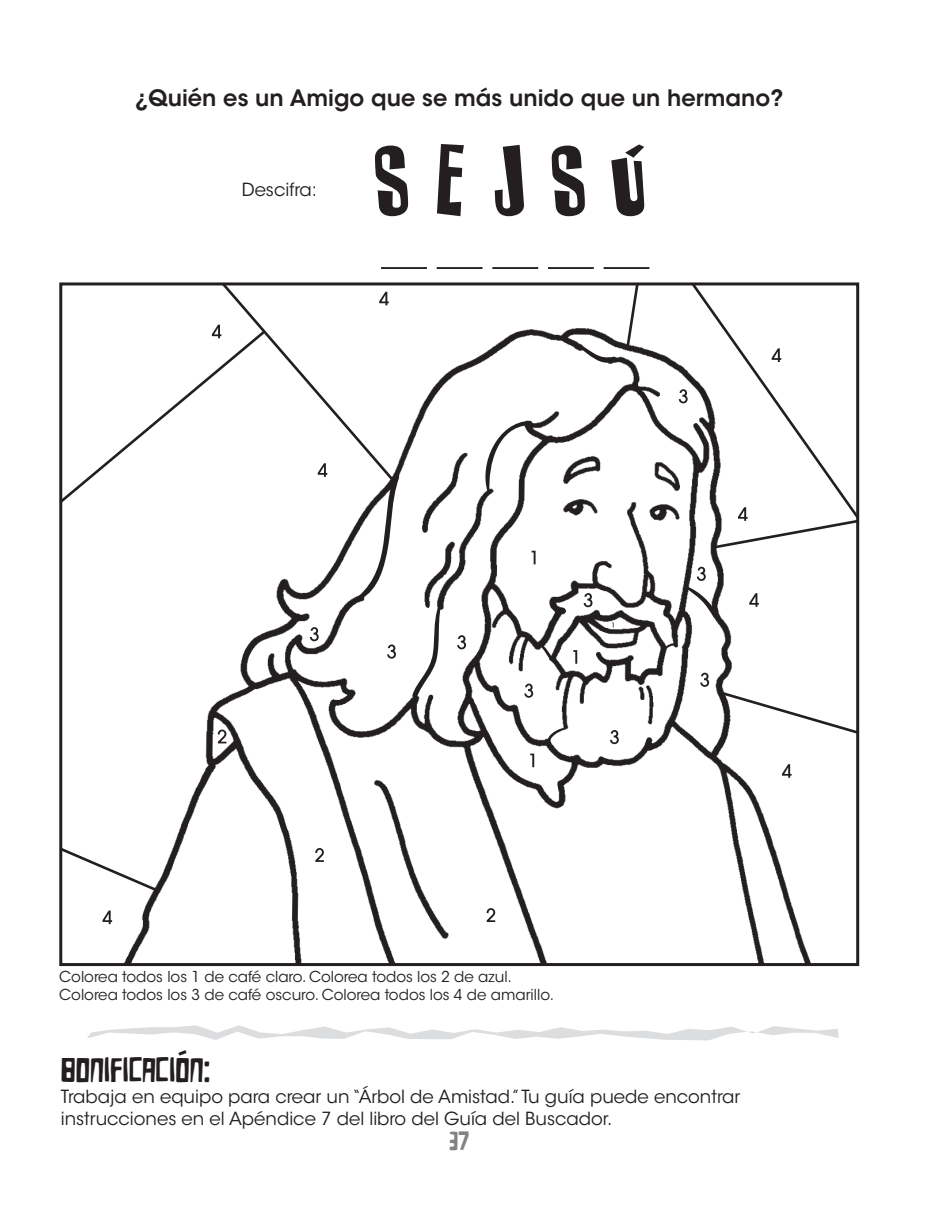
<style>
.page{position:relative;width:932px;height:1215px;background:#fff}
.page>*{position:absolute;margin:0;border:0;box-sizing:border-box;transform-origin:0 0}
.t1{font:30px "DK Die Bruecke";color:#231f20}
.t2{font:600 22.5px "ITC Avant Garde Std";color:#231f20}
.t3{font:22.5px "DK Die Bruecke";color:#808285}
.t4{font:18px/21.6px "ITC Avant Garde Std";color:#231f20}
.t5{font:15px/18px "ITC Avant Garde Std";color:#231f20}
</style>
<div class="page">
<img style="left:109px;top:328px;width:702px;height:634px">
<svg style="left:530px;top:754px;width:4px;height:13px"></svg>
<svg style="left:573px;top:650px;width:4px;height:14px"></svg>
<svg style="left:531px;top:551px;width:4px;height:13px"></svg>
<svg style="left:218px;top:730px;width:8px;height:13px"></svg>
<svg style="left:315px;top:848px;width:9px;height:14px"></svg>
<svg style="left:486px;top:908px;width:9px;height:14px"></svg>
<svg style="left:387px;top:644px;width:9px;height:15px"></svg>
<svg style="left:524px;top:684px;width:9px;height:14px"></svg>
<svg style="left:610px;top:730px;width:9px;height:14px"></svg>
<svg style="left:583px;top:593px;width:9px;height:14px"></svg>
<svg style="left:457px;top:635px;width:9px;height:14px"></svg>
<svg style="left:310px;top:627px;width:9px;height:14px"></svg>
<svg style="left:700px;top:673px;width:9px;height:14px"></svg>
<svg style="left:102px;top:910px;width:10px;height:14px"></svg>
<svg style="left:749px;top:593px;width:9px;height:14px"></svg>
<svg style="left:546px;top:728px;width:20px;height:16px"></svg>
<svg style="left:663px;top:642px;width:15px;height:9px"></svg>
<svg style="left:539px;top:643px;width:14px;height:18px"></svg>
<svg style="left:411px;top:606px;width:30px;height:94px"></svg>
<svg style="left:478px;top:421px;width:55px;height:72px"></svg>
<svg style="left:684px;top:567px;width:33px;height:52px"></svg>
<svg style="left:357px;top:473px;width:43px;height:127px"></svg>
<svg style="left:577px;top:344px;width:40px;height:24px"></svg>
<svg style="left:216px;top:286px;width:181px;height:198px"></svg>
<svg style="left:63px;top:328px;width:205px;height:263px"></svg>
<svg style="left:624px;top:286px;width:19px;height:63px"></svg>
<svg style="left:709px;top:524px;width:140px;height:27px"></svg>
<svg style="left:716px;top:689px;width:139px;height:105px"></svg>
<svg style="left:63px;top:684px;width:97px;height:209px"></svg>
<svg style="left:643px;top:286px;width:212px;height:238px"></svg>
<div style="left:59px;top:282px;width:800px;height:684px;border:3px solid #231f20"></div>
<svg style="left:494px;top:145px;width:30px;height:71px"></svg>
<svg style="left:437px;top:144px;width:27px;height:72px"></svg>
<svg style="left:375px;top:146px;width:33px;height:70px"></svg>
<svg style="left:611px;top:144px;width:33px;height:72px"></svg>
<svg style="left:551px;top:146px;width:34px;height:70px"></svg>
<hr style="left:381px;top:267px;width:46px;height:2px;background:#231f20">
<hr style="left:436px;top:267px;width:46px;height:2px;background:#231f20">
<hr style="left:492px;top:267px;width:46px;height:2px;background:#231f20">
<hr style="left:548px;top:267px;width:45px;height:2px;background:#231f20">
<hr style="left:603px;top:267px;width:46px;height:2px;background:#231f20">
<svg style="left:87px;top:1025px;width:751px;height:15px"></svg>
<p class="t2" style="left:135px;top:89px;width:649px">¿Quién es un Amigo que se más unido que un hermano?</p>
<p class="t4" style="left:242px;top:181px;width:77px">Descifra:</p>
<p class="t5" style="left:59px;top:970px;width:496px">Colorea todos los 1 de café claro. Colorea todos los 2 de azul.<br>Colorea todos los 3 de café oscuro. Colorea todos los 4 de amarillo.</p>
<h1 class="t1" style="left:61px;top:1054px;width:151px">BONIFICACIÓN:</h1>
<p class="t4" style="left:61px;top:1088px;width:681px">Trabaja en equipo para crear un “Árbol de Amistad.” Tu guía puede encontrar instrucciones en el Apéndice 7 del libro del Guía del Buscador.</p>
<p class="t3" style="left:449px;top:1129px;width:22px">37</p>
</div>
